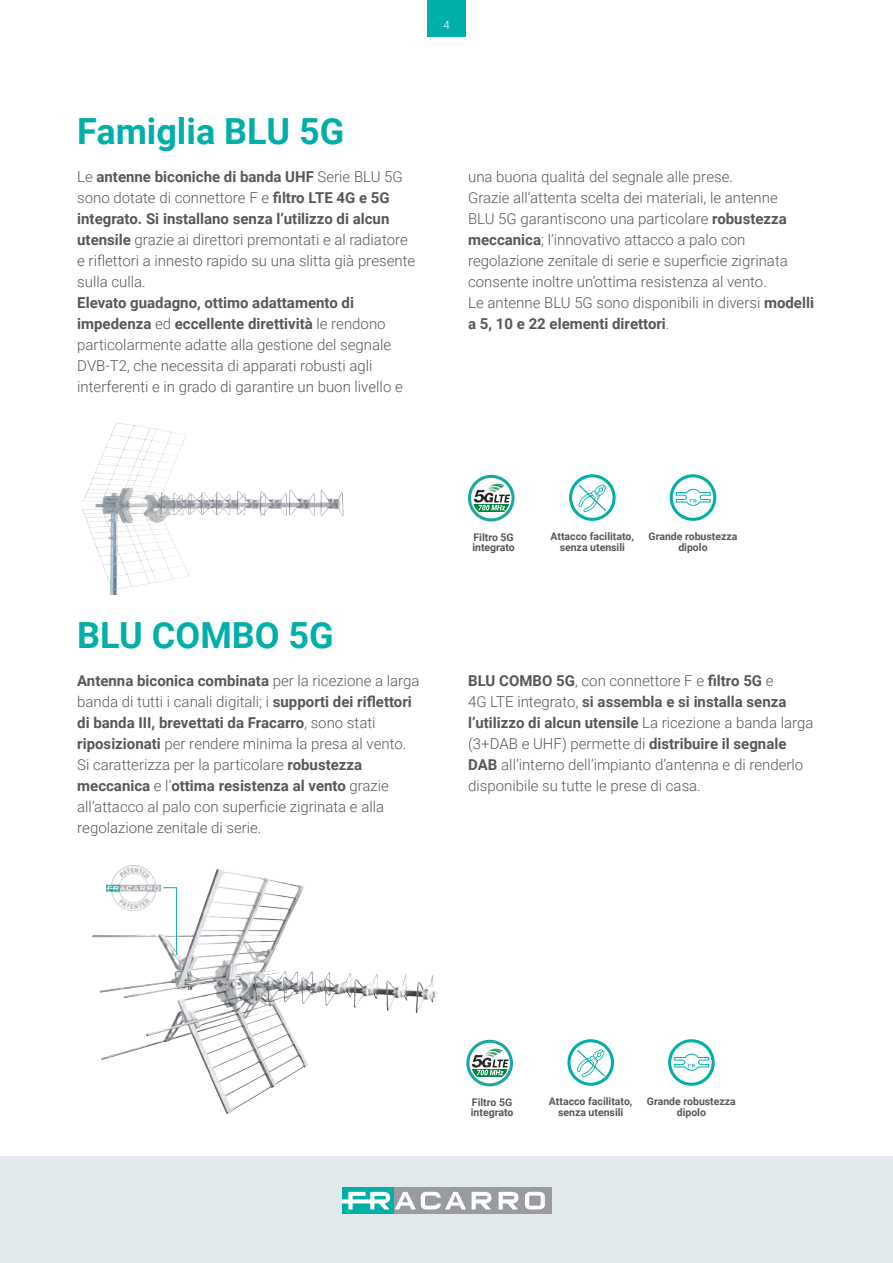
<style>
.page{position:relative;width:893px;height:1263px;background:#fff}
.page>*{position:absolute;margin:0;border:0;box-sizing:border-box;transform-origin:0 0}
.t1{font:700 36px "Roboto";color:#00afa8}
.t2{font:300 15px/21px "Roboto";color:#57585a}
.t3{font:300 11.25px "Roboto";color:#fff}
.t4{font:700 10.5px/10.5px "Roboto";color:#57585a;text-align:center}
.s1{font-weight:700}
</style>
<div class="page">
<div style="left:0;top:1157px;width:893px;height:106px;background:#e2e9ed"></div>
<div style="left:389px;top:1187px;width:162px;height:27px;background:#999b9e"></div>
<div style="left:342px;top:1187px;width:51px;height:27px;background:#00afa8"></div>
<svg style="left:472px;top:1192px;width:19px;height:17px"></svg>
<svg style="left:499px;top:1192px;width:19px;height:17px"></svg>
<svg style="left:525px;top:1192px;width:20px;height:17px"></svg>
<svg style="left:342px;top:1192px;width:124px;height:17px"></svg>
<div style="left:427px;top:0;width:39px;height:36px;background:#00afa8"></div>
<img style="left:82px;top:422px;width:262px;height:172px">
<img style="left:92px;top:868px;width:345px;height:246px">
<svg style="left:577px;top:484px;width:31px;height:29px"></svg>
<div style="left:569px;top:474px;width:47px;height:47px;border:3px solid #00afa8;border-radius:50%"></div>
<svg style="left:576px;top:1048px;width:30px;height:30px"></svg>
<div style="left:567px;top:1039px;width:47px;height:47px;border:3px solid #00afa8;border-radius:50%"></div>
<div style="left:670px;top:474px;width:46px;height:47px;border:3px solid #00afa8;border-radius:50%"></div>
<svg style="left:676px;top:489px;width:35px;height:17px"></svg>
<div style="left:668px;top:1039px;width:47px;height:47px;border:3px solid #00afa8;border-radius:50%"></div>
<svg style="left:674px;top:1053px;width:35px;height:18px"></svg>
<svg style="left:469px;top:476px;width:44px;height:44px"></svg>
<div style="left:468px;top:475px;width:47px;height:46px;border:3px solid #1aa8a3;border-radius:50%"></div>
<img style="left:468px;top:480px;width:41px;height:30px">
<svg style="left:472px;top:504px;width:38px;height:7px"></svg>
<svg style="left:478px;top:495px;width:32px;height:15px"></svg>
<svg style="left:468px;top:1041px;width:43px;height:44px"></svg>
<div style="left:466px;top:1040px;width:47px;height:46px;border:3px solid #1aa8a3;border-radius:50%"></div>
<img style="left:466px;top:1045px;width:42px;height:29px">
<svg style="left:471px;top:1069px;width:37px;height:7px"></svg>
<svg style="left:477px;top:1059px;width:32px;height:16px"></svg>
<img style="left:107px;top:865px;width:53px;height:45px">
<svg style="left:163px;top:887px;width:14px;height:69px"></svg>
<p class="t3" style="left:443px;top:19px;width:8px">44</p>
<h1 class="t1" style="left:77px;top:106px;width:268px">Famiglia BLU 5G</h1>
<p class="t2" style="left:77px;top:166px;width:339px">Le <span class="s1">antenne biconiche di banda UHF</span> Serie BLU 5G sono dotate di connettore F e <span class="s1">filtro LTE 4G e 5G integrato. Si installano senza l’utilizzo di alcun utensile</span> grazie ai direttori premontati e al radiatore e riflettori a innesto rapido su una slitta già presente sulla culla.</p>
<p class="t2" style="left:77px;top:292px;width:327px"><span class="s1">Elevato guadagno, ottimo adattamento di impedenza</span> ed <span class="s1">eccellente direttività</span> le rendono particolarmente adatte alla gestione del segnale DVB-T2, che necessita di apparati robusti agli interferenti e in grado di garantire un buon livello e</p>
<p class="t2" style="left:468px;top:166px;width:347px">una buona qualità del segnale alle prese.<br>Grazie all’attenta scelta dei materiali, le antenne<br>BLU 5G garantiscono una particolare <span class="s1">robustezza meccanica</span>; l’innovativo attacco a palo con regolazione zenitale di serie e superficie zigrinata consente inoltre un’ottima resistenza al vento.<br>Le antenne BLU 5G sono disponibili in diversi <span class="s1">modelli a 5, 10 e 22 elementi direttori</span>.</p>
<p class="t4" style="left:472px;top:531px;width:44px;text-align:left">Filtro 5G integrato</p>
<p class="t4" style="left:551px;top:531px;width:85px">Attacco facilitato, senza utensili</p>
<p class="t4" style="left:649px;top:531px;width:90px">Grande robustezza dipolo</p>
<h1 class="t1" style="left:77px;top:610px;width:258px">BLU COMBO 5G</h1>
<p class="t2" style="left:77px;top:670px;width:344px"><span class="s1">Antenna biconica combinata</span> per la ricezione a larga banda di tutti i canali digitali; i <span class="s1">supporti dei riflettori di banda III, brevettati da Fracarro</span>, sono stati <span class="s1">riposizionati</span> per rendere minima la presa al vento.<br>Si caratterizza per la particolare <span class="s1">robustezza meccanica</span> e l’<span class="s1">ottima resistenza al vento</span> grazie all’attacco al palo con superficie zigrinata e alla regolazione zenitale di serie.</p>
<p class="t2" style="left:468px;top:670px;width:347px"><span class="s1">BLU COMBO 5G</span>, con connettore F e <span class="s1">filtro 5G</span> e<br>4G LTE integrato, <span class="s1">si assembla e si installa senza l’utilizzo di alcun utensile</span> La ricezione a banda larga (3+DAB e UHF) permette di <span class="s1">distribuire il segnale DAB</span> all’interno dell’impianto d’antenna e di renderlo disponibile su tutte le prese di casa.</p>
<p class="t4" style="left:471px;top:1096px;width:44px;text-align:left">Filtro 5G integrato</p>
<p class="t4" style="left:549px;top:1096px;width:85px">Attacco facilitato, senza utensili</p>
<p class="t4" style="left:647px;top:1096px;width:90px">Grande robustezza dipolo</p>
</div>
